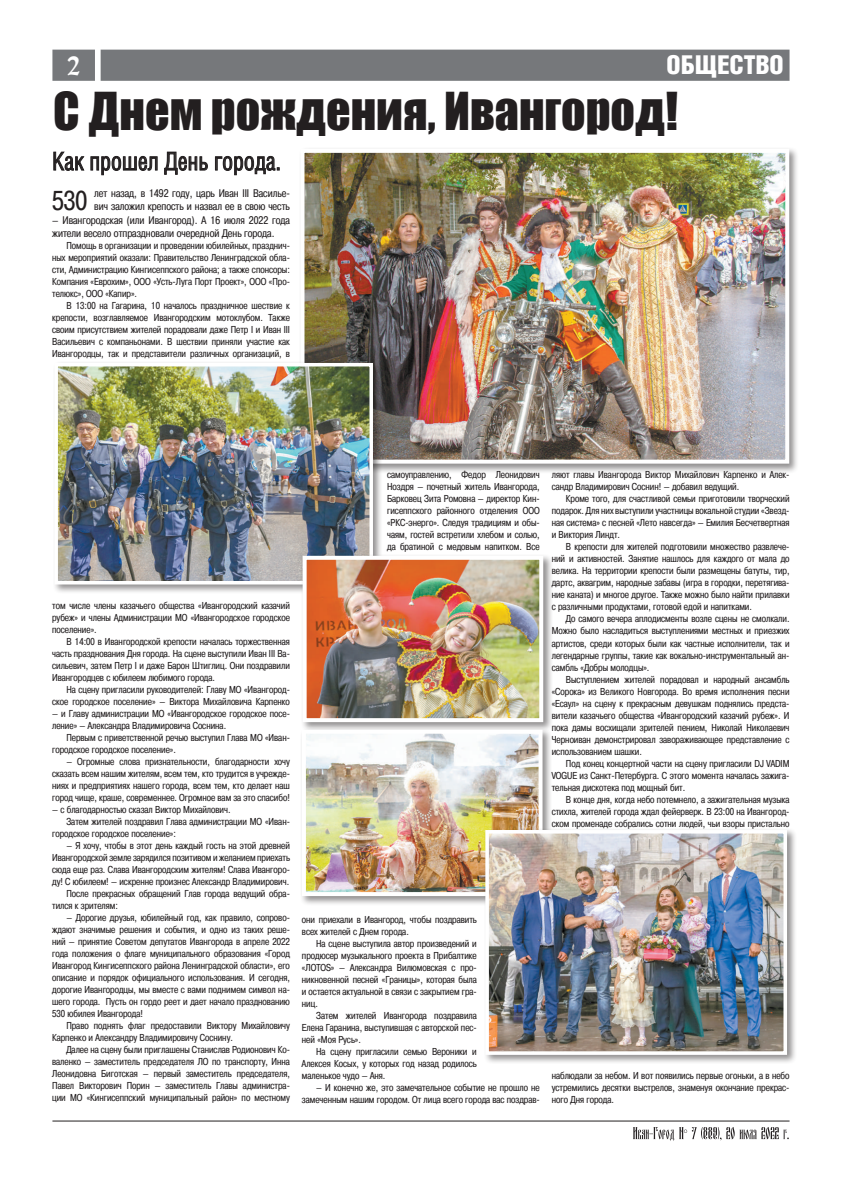
<style>
.page{position:relative;width:842px;height:1191px;background:#fff}
.page>*{position:absolute;margin:0;border:0;box-sizing:border-box;transform-origin:0 0}
.t1{font:48px "Impact";color:#231f20}
.t2{font:28px "Cyrillic Old";color:#fff}
.t3{font:27.1px "Pragmatica Cond C";color:#231f20}
.t4{font:900 26px "Helios Cond";color:#fff}
.t5{font:25px "Helios";color:#231f20;scale:.9 1}
.t6{font:11px/13.2px "Pragmatica Cond C";color:#231f20}
.t7{font:10px/12px "Pragmatica Cond C";color:#231f20;text-align:justify}
</style>
<div class="page">
<div style="left:52px;top:50px;width:737px;height:31px;background:#76787b"></div>
<hr style="left:52px;top:1120px;width:737px;height:1px;background:#231f20">
<svg style="left:633px;top:1127px;width:156px;height:14px"></svg>
<svg style="left:54px;top:152px;width:30px;height:19px"></svg>
<svg style="left:91px;top:156px;width:66px;height:19px"></svg>
<svg style="left:164px;top:152px;width:44px;height:23px"></svg>
<svg style="left:215px;top:156px;width:64px;height:19px"></svg>
<div style="left:298px;top:146px;width:506px;height:332px;background:#231f20;opacity:.5"></div>
<img style="left:305px;top:154px;width:479px;height:304px">
<div style="left:300px;top:149px;width:489px;height:314px;border:4px solid #fff"></div>
<div style="left:52px;top:360px;width:336px;height:238px;background:#231f20;opacity:.5"></div>
<img style="left:59px;top:368px;width:309px;height:211px">
<div style="left:54px;top:363px;width:319px;height:221px;border:4px solid #fff"></div>
<div style="left:300px;top:553px;width:258px;height:183px;background:#231f20;opacity:.5"></div>
<img style="left:308px;top:561px;width:230px;height:156px">
<div style="left:303px;top:556px;width:240px;height:166px;border:4px solid #fff"></div>
<div style="left:300px;top:727px;width:257px;height:183px;background:#231f20;opacity:.5"></div>
<img style="left:307px;top:734px;width:230px;height:157px">
<div style="left:302px;top:729px;width:240px;height:167px;border:4px solid #fff"></div>
<div style="left:483px;top:827px;width:318px;height:242px;background:#231f20;opacity:.5"></div>
<img style="left:490px;top:835px;width:292px;height:214px">
<div style="left:485px;top:830px;width:302px;height:224px;border:4px solid #fff"></div>
<h2 class="t2" style="left:67px;top:51px;width:16px">2</h2>
<h3 class="t4" style="left:666px;top:51px;width:119px">общество</h3>
<h1 class="t1" style="left:53px;top:74px;width:626px">С Днем рождения, Ивангород!</h1>
<h3 class="t5" style="left:52px;top:146px;width:256px">Как прошел День города.</h3>
<h3 class="t3" style="left:52px;top:186px;width:37px">530</h3>
<p class="t6" style="left:94px;top:187px;width:197px">лет назад, в 1492 году, царь Иван III Василье&shy;вич заложил крепость и назвал ее в свою честь</p>
<p class="t6" style="left:52px;top:213px;width:239px">– Ивангородская (или Ивангород). А 16 июля 2022 года жители весело отпраздновали очередной День города.</p>
<p class="t7" style="left:52px;top:239px;width:239px;text-indent:14px">Помощь в организации и проведении юбилейных, празднич&shy;ных мероприятий оказали: Правительство Ленинградской обла&shy;сти, Администрацию Кингисеппского района; а также спонсоры:<br>Компания «Еврохим», ООО «Усть-Луга Порт Проект», ООО «Про&shy;телюкс», ООО «Капир».</p>
<p class="t7" style="left:52px;top:299px;width:239px;text-indent:14px">В 13:00 на Гагарина, 10 началось праздничное шествие к крепости, возглавляемое Ивангородским мотоклубом. Также своим присутствием жителей порадовали даже Петр I и Иван III Васильевич с компаньонами. В шествии приняли участие как Ивангородцы, так и представители различных организаций, в</p>
<p class="t7" style="left:387px;top:469px;width:154px">самоуправлению, Федор Леонидович Ноздря — почетный житель Ивангорода, Барковец Зита Ромовна — директор Кин&shy;гисеппского районного отделения ООО «РКС-энерго». Следуя традициям и обы&shy;чаям, гостей встретили хлебом и солью, да братиной с медовым напитком. Все</p>
<p class="t7" style="left:52px;top:599px;width:239px">том числе члены казачьего общества «Ивангородский казачий рубеж» и члены Администрации МО «Ивангородское городское поселение».</p>
<p class="t7" style="left:52px;top:635px;width:239px;text-indent:14px">В 14:00 в Ивангородской крепости началась торжественная часть празднования Дня города. На сцене выступили Иван III Ва&shy;сильевич, затем Петр I и даже Барон Штиглиц. Они поздравили Ивангородцев с юбилеем любимого города.</p>
<p class="t7" style="left:52px;top:683px;width:239px;text-align:right">На сцену пригласили руководителей: Главу МО «Ивангород&shy;ское городское поселение» — Виктора Михайловича Карпенко</p>
<p class="t7" style="left:52px;top:707px;width:239px">— и Главу администрации МО «Ивангородское городское посе&shy;ление» — Александра Владимировича Соснина.</p>
<p class="t7" style="left:52px;top:731px;width:239px;text-indent:14px">Первым с приветственной речью выступил Глава МО «Иван&shy;городское городское поселение».</p>
<p class="t7" style="left:52px;top:755px;width:239px;text-indent:14px">– Огромные слова признательности, благодарности хочу сказать всем нашим жителям, всем тем, кто трудится в учрежде&shy;ниях и предприятиях нашего города, всем тем, кто делает наш город чище, краше, современнее. Огромное вам за это спасибо!</p>
<p class="t7" style="left:52px;top:803px;width:180px">— с благодарностью сказал Виктор Михайлович.</p>
<p class="t7" style="left:66px;top:815px;width:225px">Затем жителей поздравил Глава администрации МО «Иван-</p>
<p class="t7" style="left:52px;top:827px;width:125px">городское городское поселение»:</p>
<p class="t7" style="left:66px;top:839px;width:225px">– Я хочу, чтобы в этот день каждый гость на этой древней</p>
<p class="t7" style="left:52px;top:851px;width:239px">Ивангородской земле зарядился позитивом и желанием приехать</p>
<p class="t7" style="left:52px;top:863px;width:239px">сюда еще раз. Слава Ивангородским жителям! Слава Ивангоро-</p>
<p class="t7" style="left:52px;top:875px;width:239px">ду! С юбилеем! — искренне произнес Александр Владимирович.</p>
<p class="t7" style="left:66px;top:887px;width:225px">После прекрасных обращений Глав города ведущий обра-</p>
<p class="t7" style="left:52px;top:899px;width:67px">тился к зрителям:</p>
<p class="t7" style="left:52px;top:911px;width:239px;text-indent:14px">– Дорогие друзья, юбилейный год, как правило, сопрово&shy;ждают значимые решения и события, и одно из таких реше&shy;ний — принятие Советом депутатов Ивангорода в апреле 2022 года положения о флаге муниципального образования «Город Ивангород Кингисеппского района Ленинградской области», его описание и порядок официального использования. И сегодня, дорогие Ивангородцы, мы вместе с вами поднимем символ на&shy;шего города. Пусть он гордо реет и дает начало празднованию 530 юбилея Ивангорода!</p>
<p class="t7" style="left:52px;top:1019px;width:239px;text-indent:14px">Право поднять флаг предоставили Виктору Михайловичу<br>Карпенко и Александру Владимировичу Соснину.</p>
<p class="t7" style="left:52px;top:1043px;width:239px;text-indent:14px">Далее на сцену были приглашены Станислав Родионович Ко&shy;валенко — заместитель председателя ЛО по транспорту, Инна Леонидовна Биготская — первый заместитель председателя, Павел Викторович Порин — заместитель Главы администра&shy;ции МО «Кингисеппский муниципальный район» по местному</p>
<p class="t7" style="left:302px;top:913px;width:176px">они приехали в Ивангород, чтобы поздравить всех жителей с Днем города.</p>
<p class="t7" style="left:302px;top:937px;width:176px;text-indent:14px">На сцене выступила автор произведений и продюсер музыкального проекта в Прибалтике «ЛОТОS» — Александра Вилюмовская с про&shy;никновенной песней «Границы», которая была и остается актуальной в связи с закрытием гра&shy;ниц.</p>
<p class="t7" style="left:302px;top:1009px;width:176px;text-indent:14px">Затем жителей Ивангорода поздравила Елена Гаранина, выступившая с авторской пес&shy;ней «Моя Русь».</p>
<p class="t7" style="left:302px;top:1045px;width:176px;text-indent:14px">На сцену пригласили семью Вероники и Алексея Косых, у которых год назад родилось маленькое чудо — Аня.</p>
<p class="t7" style="left:302px;top:1081px;width:239px;text-align:right">– И конечно же, это замечательное событие не прошло не замеченным нашим городом. От лица всего города вас поздрав-</p>
<p class="t7" style="left:552px;top:469px;width:239px">ляют главы Ивангорода Виктор Михайлович Карпенко и Алек&shy;сандр Владимирович Соснин! — добавил ведущий.</p>
<p class="t7" style="left:552px;top:493px;width:239px;text-indent:14px">Кроме того, для счастливой семьи приготовили творческий подарок. Для них выступили участницы вокальной студии «Звезд&shy;ная система» с песней «Лето навсегда» — Емилия Бесчетвертная и Виктория Линдт.</p>
<p class="t7" style="left:552px;top:541px;width:239px;text-indent:14px">В крепости для жителей подготовили множество развлече&shy;ний и активностей. Занятие нашлось для каждого от мала до велика. На территории крепости были размещены батуты, тир, дартс, аквагрим, народные забавы (игра в городки, перетягива&shy;ние каната) и многое другое. Также можно было найти прилавки с различными продуктами, готовой едой и напитками.</p>
<p class="t7" style="left:552px;top:613px;width:239px;text-indent:14px">До самого вечера аплодисменты возле сцены не смолкали.<br>Можно было насладиться выступлениями местных и приезжих артистов, среди которых были как частные исполнители, так и легендарные группы, такие как вокально-инструментальный ан&shy;самбль «Добры молодцы».</p>
<p class="t7" style="left:552px;top:673px;width:239px;text-indent:14px">Выступлением жителей порадовал и народный ансамбль «Сорока» из Великого Новгорода. Во время исполнения песни «Есаул» на сцену к прекрасным девушкам поднялись предста&shy;вители казачьего общества «Ивангородский казачий рубеж». И пока дамы восхищали зрителей пением, Николай Николаевич Черноиван демонстрировал завораживающее представление с использованием шашки.</p>
<p class="t7" style="left:552px;top:757px;width:239px;text-indent:14px">Под конец концертной части на сцену пригласили DJ VADIM VOGUE из Санкт-Петербурга. С этого момента началась зажига&shy;тельная дискотека под мощный бит.</p>
<p class="t7" style="left:552px;top:793px;width:239px;text-indent:14px">В конце дня, когда небо потемнело, а зажигательная музыка стихла, жителей города ждал фейерверк. В 23:00 на Ивангород&shy;ском променаде собрались сотни людей, чьи взоры пристально</p>
<p class="t7" style="left:552px;top:1069px;width:239px">наблюдали за небом. И вот появились первые огоньки, а в небо устремились десятки выстрелов, знаменуя окончание прекрас&shy;ного Дня города.</p>
</div>
